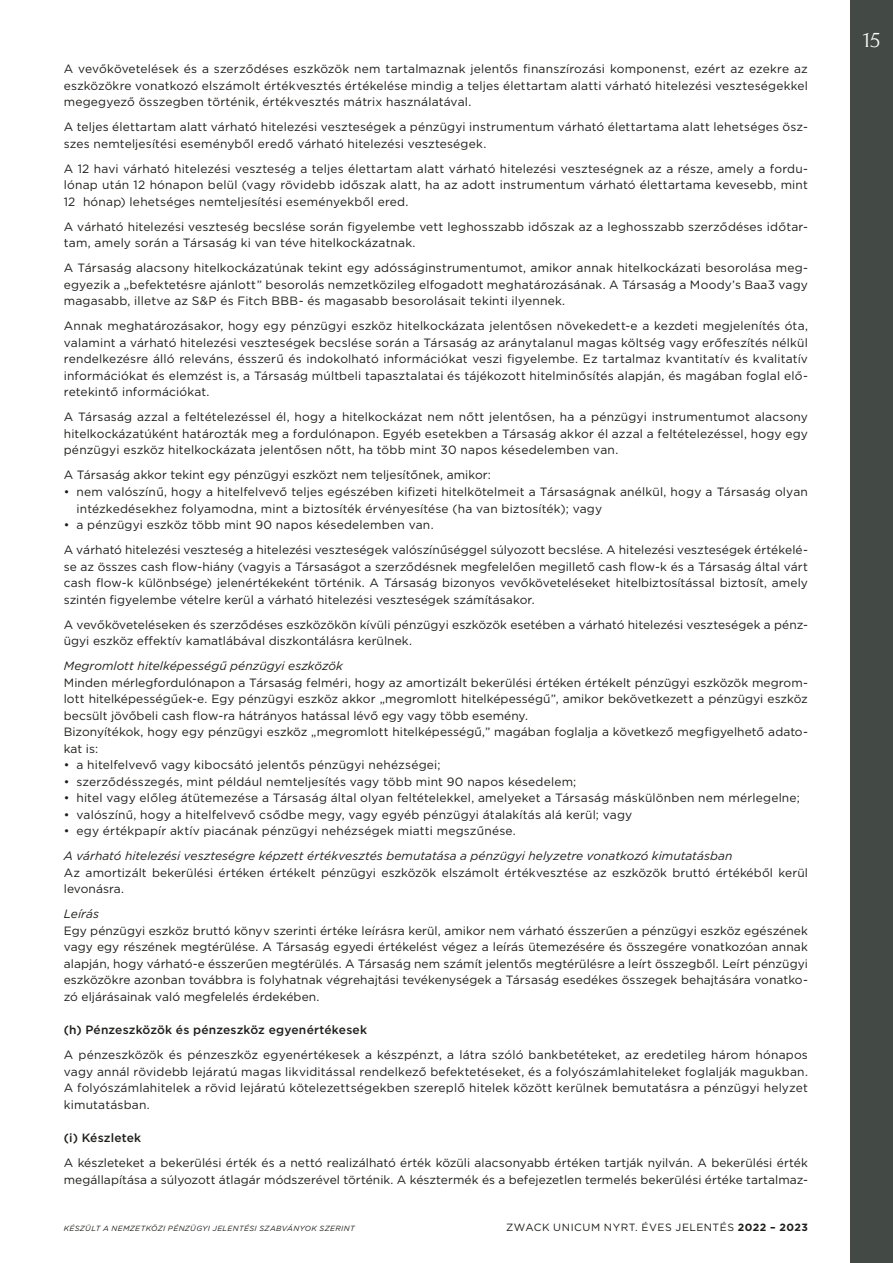
<style>
.page{position:relative;width:893px;height:1263px;background:#fff}
.page>*{position:absolute;margin:0;border:0;box-sizing:border-box;transform-origin:0 0}
.t1{font:22.5px "Forum";color:#fff}
.t2{font:12px/16.5px "Gotham";letter-spacing:.01em;color:#1d1d1b;text-align:justify}
.t3{font:italic 12px "Gotham";color:#1d1d1b}
.t4{font:500 12px "Gotham";letter-spacing:.015em;color:#1d1d1b}
.t5{font:10.5px "Gotham";letter-spacing:.05em;color:#1d1d1b}
.t6{font:italic 7.5px "Gotham";letter-spacing:.05em;color:#1d1d1b}
.s1{font-weight:700}
</style>
<div class="page">
<div style="left:850px;top:0;width:43px;height:1263px;background:#434945"></div>
<p class="t2" style="left:64px;top:61px;width:746px">A vevőkövetelések és a szerződéses eszközök nem tartalmaznak jelentős finanszírozási komponenst, ezért az ezekre az eszközökre vonatkozó elszámolt értékvesztés értékelése mindig a teljes élettartam alatti várható hitelezési veszteségekkel megegyező összegben történik, értékvesztés mátrix használatával.</p>
<p class="t2" style="left:64px;top:119px;width:746px">A teljes élettartam alatt várható hitelezési veszteségek a pénzügyi instrumentum várható élettartama alatt lehetséges ös - szes nemteljesítési eseményből eredő várható hitelezési veszteségek.</p>
<p class="t2" style="left:64px;top:160px;width:746px">A 12 havi várható hitelezési veszteség a teljes élettartam alatt várható hitelezési veszteségnek az a része, amely a fordu&shy;lónap után 12 hónapon belül (vagy rövidebb időszak alatt, ha az adott instrumentum várható élettartama kevesebb, mint 12 hónap) lehetséges nemteljesítési eseményekből ered.</p>
<p class="t2" style="left:64px;top:218px;width:746px">A várható hitelezési veszteség becslése során figyelembe vett leghosszabb időszak az a leghosszabb szerződéses időtar&shy;tam, amely során a Társaság ki van téve hitelkockázatnak.</p>
<p class="t2" style="left:64px;top:260px;width:746px">A Társaság alacsony hitelkockázatúnak tekint egy adósságinstrumentumot, amikor annak hitelkockázati besorolása meg&shy;egyezik a „befektetésre ajánlott” besorolás nemzetközileg elfogadott meghatározásának. A Társaság a Moody’s Baa3 vagy magasabb, illetve az S&amp;P és Fitch BBB- és magasabb besorolásait tekinti ilyennek.</p>
<p class="t2" style="left:64px;top:318px;width:746px">Annak meghatározásakor, hogy egy pénzügyi eszköz hitelkockázata jelentősen növekedett-e a kezdeti megjelenítés óta, valamint a várható hitelezési veszteségek becslése során a Társaság az aránytalanul magas költség vagy erőfeszítés nélkül rendelkezésre álló releváns, ésszerű és indokolható információkat veszi figyelembe. Ez tartalmaz kvantitatív és kvalitatív információkat és elemzést is, a Társaság múltbeli tapasztalatai és tájékozott hitelminősítés alapján, és magában foglal elő&shy;retekintő információkat.</p>
<p class="t2" style="left:64px;top:409px;width:746px">A Társaság azzal a feltételezéssel él, hogy a hitelkockázat nem nőtt jelentősen, ha a pénzügyi instrumentumot alacsony hitelkockázatúként határozták meg a fordulónapon. Egyéb esetekben a Társaság akkor él azzal a feltételezéssel, hogy egy pénzügyi eszköz hitelkockázata jelentősen nőtt, ha több mint 30 napos késedelemben van.</p>
<p class="t2" style="left:64px;top:467px;width:429px">A Társaság akkor tekint egy pénzügyi eszközt nem teljesítőnek, amikor:</p>
<p class="t2" style="left:77px;top:483px;width:733px;text-indent:-13px">• nem valószínű, hogy a hitelfelvevő teljes egészében kifizeti hitelkötelmeit a Társaságnak anélkül, hogy a Társaság olyan intézkedésekhez folyamodna, mint a biztosíték érvényesítése (ha van biztosíték); vagy</p>
<p class="t2" style="left:64px;top:512px;width:746px;line-height:25px">• a pénzügyi eszköz több mint 90 napos késedelemben van.<br>A várható hitelezési veszteség a hitelezési veszteségek valószínűséggel súlyozott becslése. A hitelezési veszteségek értékelé-</p>
<p class="t2" style="left:64px;top:558px;width:746px">se az összes cash flow-hiány (vagyis a Társaságot a szerződésnek megfelelően megillető cash flow-k és a Társaság által várt cash flow-k különbsége) jelenértékeként történik. A Társaság bizonyos vevőköveteléseket hitelbiztosítással biztosít, amely szintén figyelembe vételre kerül a várható hitelezési veszteségek számításakor.</p>
<p class="t2" style="left:64px;top:616px;width:746px">A vevőköveteléseken és szerződéses eszközökön kívüli pénzügyi eszközök esetében a várható hitelezési veszteségek a pénz&shy;ügyi eszköz effektív kamatlábával diszkontálásra kerülnek.</p>
<p class="t3" style="left:64px;top:658px;width:281px">Megromlott hitelképességű pénzügyi eszközök</p>
<p class="t2" style="left:64px;top:674px;width:746px;text-align:left">Minden mérlegfordulónapon a Társaság felméri, hogy az amortizált bekerülési értéken értékelt pénzügyi eszközök megrom&shy;lott hitelképességűek-e. Egy pénzügyi eszköz akkor „megromlott hitelképességű”, amikor bekövetkezett a pénzügyi eszköz becsült jövőbeli cash flow-ra hátrányos hatással lévő egy vagy több esemény.<br>Bizonyítékok, hogy egy pénzügyi eszköz „megromlott hitelképességű,” magában foglalja a következő megfigyelhető adato&shy;kat is:</p>
<p class="t2" style="left:64px;top:756px;width:378px">• a hitelfelvevő vagy kibocsátó jelentős pénzügyi nehézségei;</p>
<p class="t2" style="left:64px;top:773px;width:514px">• szerződésszegés, mint például nemteljesítés vagy több mint 90 napos késedelem;</p>
<p class="t2" style="left:64px;top:789px;width:738px">• hitel vagy előleg átütemezése a Társaság által olyan feltételekkel, amelyeket a Társaság máskülönben nem mérlegelne;</p>
<p class="t2" style="left:64px;top:806px;width:570px">• valószínű, hogy a hitelfelvevő csődbe megy, vagy egyéb pénzügyi átalakítás alá kerül; vagy</p>
<p class="t2" style="left:64px;top:822px;width:454px">• egy értékpapír aktív piacának pénzügyi nehézségek miatti megszűnése.</p>
<p class="t3" style="left:64px;top:848px;width:670px">A várható hitelezési veszteségre képzett értékvesztés bemutatása a pénzügyi helyzetre vonatkozó kimutatásban</p>
<p class="t2" style="left:64px;top:864px;width:746px">Az amortizált bekerülési értéken értékelt pénzügyi eszközök elszámolt értékvesztése az eszközök bruttó értékéből kerül levonásra.</p>
<p class="t3" style="left:64px;top:906px;width:37px">Leírás</p>
<p class="t2" style="left:64px;top:922px;width:746px">Egy pénzügyi eszköz bruttó könyv szerinti értéke leírásra kerül, amikor nem várható ésszerűen a pénzügyi eszköz egészének vagy egy részének megtérülése. A Társaság egyedi értékelést végez a leírás ütemezésére és összegére vonatkozóan annak alapján, hogy várható-e ésszerűen megtérülés. A Társaság nem számít jelentős megtérülésre a leírt összegből. Leírt pénzügyi eszközökre azonban továbbra is folyhatnak végrehajtási tevékenységek a Társaság esedékes összegek behajtására vonatko&shy;zó eljárásainak való megfelelés érdekében.</p>
<p class="t4" style="left:64px;top:1022px;width:305px">(h) Pénzeszközök és pénzeszköz egyenértékesek</p>
<p class="t2" style="left:64px;top:1046px;width:746px">A pénzeszközök és pénzeszköz egyenértékesek a készpénzt, a látra szóló bankbetéteket, az eredetileg három hónapos vagy annál rövidebb lejáratú magas likviditással rendelkező befektetéseket, és a folyószámlahiteleket foglalják magukban.<br>A folyószámlahitelek a rövid lejáratú kötelezettségekben szereplő hitelek között kerülnek bemutatásra a pénzügyi helyzet kimutatásban.</p>
<p class="t4" style="left:64px;top:1130px;width:79px">(i) Készletek</p>
<p class="t2" style="left:64px;top:1154px;width:746px">A készleteket a bekerülési érték és a nettó realizálható érték közüli alacsonyabb értéken tartják nyilván. A bekerülési érték megállapítása a súlyozott átlagár módszerével történik. A késztermék és a befejezetlen termelés bekerülési értéke tartalmaz-</p>
<p class="t6" style="left:64px;top:1223px;width:292px">KÉSZÜLT A NEMZETKÖZI PÉNZÜGYI JELENTÉSI SZABVÁNYOK SZERINT</p>
<p class="t5" style="left:506px;top:1221px;width:303px">ZWACK UNICUM NYRT. ÉVES JELENTÉS <span class="s1">2022 – 2023</span></p>
<h1 class="t1" style="left:863px;top:28px;width:19px">15</h1>
</div>
